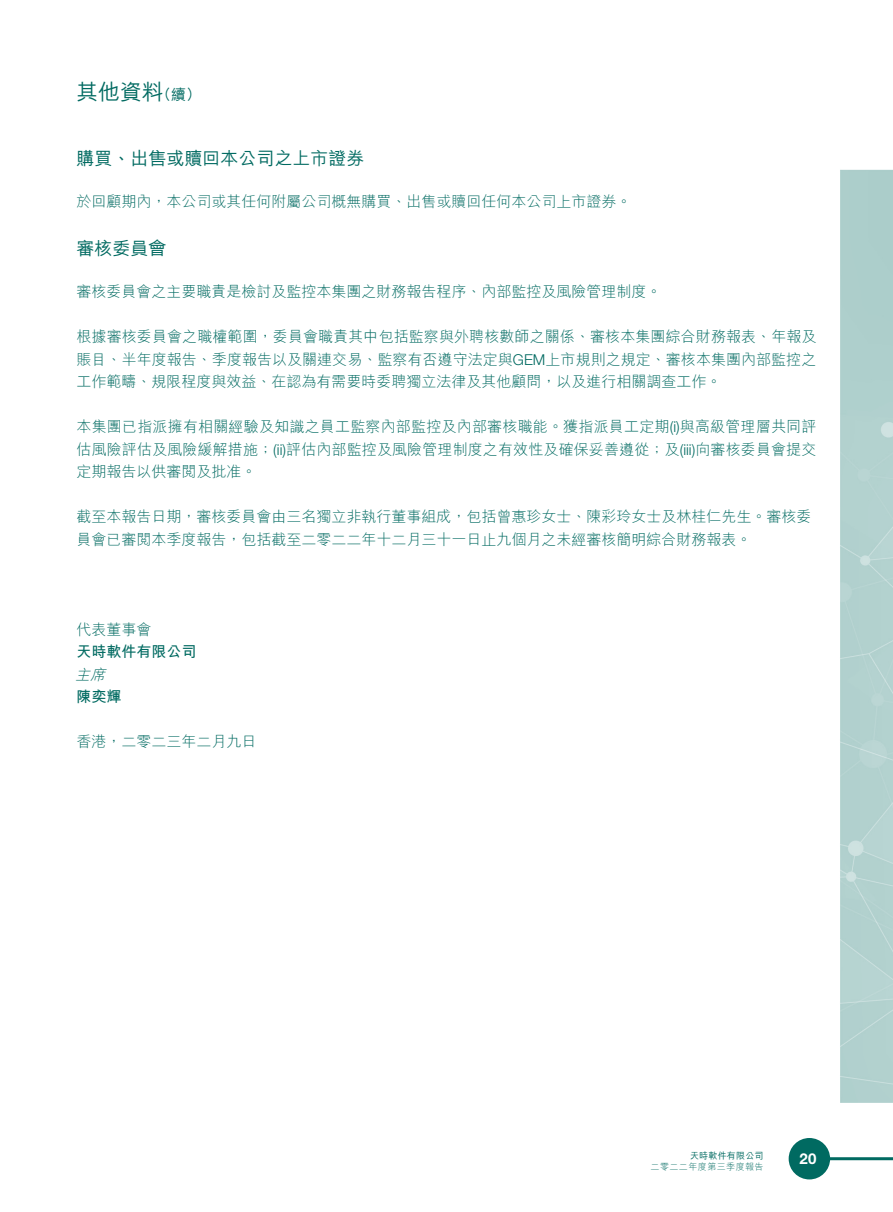
<style>
.page{position:relative;width:893px;height:1212px;background:#fff}
.page>*{position:absolute;margin:0;border:0;box-sizing:border-box;transform-origin:0 0}
.t1{font:500 21.75px "M Hei HK";color:#006a61}
.t2{font:500 18px "M Hei HK";color:#006a61}
.t3{font:300 15px/22.5px "M Hei HK";color:#006a61;text-align:justify}
.t4{font:700 15px "M Hei HK";color:#006a61}
.t5{font:500 15px "M Hei HK";color:#006a61}
.t6{font:700 15px "Helvetica Neue LT Std";color:#fff}
.t7{font:italic 300 15px "M Hei HK";color:#006a61}
.t8{font:300 9px "M Hei HK";letter-spacing:.05em;color:#006a61}
.t9{font:500 9px "M Hei HK";letter-spacing:.025em;color:#006a61}
.s1{font-family:"Helvetica Neue LT Std"}
</style>
<div class="page">
<img style="left:788px;top:169px;width:105px;height:1011px">
<div style="left:789px;top:1138px;width:41px;height:41px;background:#006a61;border-radius:50%"></div>
<hr style="left:827px;top:1157px;width:66px;height:3px;background:#006a61">
<h1 class="t1" style="left:77px;top:76px;width:89px">其他資料</h1>
<p class="t5" style="left:156px;top:84px;width:46px">（續(</p>
<p class="t2" style="left:77px;top:145px;width:290px">購買、出售或贖回本公司之上市證券</p>
<p class="t3" style="left:77px;top:190px;width:556px">於回顧期內，本公司或其任何附屬公司概無購買、出售或贖回任何本公司上市證券。</p>
<p class="t2" style="left:77px;top:235px;width:92px">審核委員會</p>
<p class="t3" style="left:77px;top:280px;width:586px">審核委員會之主要職責是檢討及監控本集團之財務報告程序、內部監控及風險管理制度。</p>
<p class="t3" style="left:77px;top:325px;width:742px">根據審核委員會之職權範圍，委員會職責其中包括監察與外聘核數師之關係、審核本集團綜合財務報表、年報及賬目、半年度報告、季度報告以及關連交易、監察有否遵守法定與<span class="s1">GEM</span>上市規則之規定、審核本集團內部監控之工作範疇、規限程度與效益、在認為有需要時委聘獨立法律及其他顧問，以及進行相關調查工作。</p>
<p class="t3" style="left:77px;top:415px;width:741px">本集團已指派擁有相關經驗及知識之員工監察內部監控及內部審核職能。獲指派員工定期 <span class="s1">)i(</span> 與高級管理層共同評估風險評估及風險緩解措施；<span class="s1">( )i i</span> 評估內部監控及風險管理制度之有效性及確保妥善遵從；及<span class="s1">( )iii</span> 向審核委員會提交定期報告以供審閱及批准。</p>
<p class="t3" style="left:77px;top:505px;width:736px">截至本報告日期，審核委員會由三名獨立非執行董事組成，包括曾惠珍女士、陳彩玲女士及林桂仁先生。審核委員會已審閱本季度報告，包括截至二零二二年十二月三十一日止九個月之未經審核簡明綜合財務報表。</p>
<p class="t3" style="left:77px;top:618px;width:76px">代表董事會</p>
<p class="t4" style="left:77px;top:641px;width:121px">天時軟件有限公司</p>
<p class="t7" style="left:75px;top:667px;width:35px">主席</p>
<p class="t4" style="left:77px;top:686px;width:47px">陳奕輝</p>
<p class="t3" style="left:77px;top:730px;width:182px">香港，二零二三年二月九日</p>
<p class="t9" style="left:690px;top:1149px;width:75px">天時軟件有限公司</p>
<p class="t8" style="left:651px;top:1162px;width:114px">二零二二年度第三季度報告</p>
<p class="t6" style="left:799px;top:1149px;width:19px">20</p>
</div>
